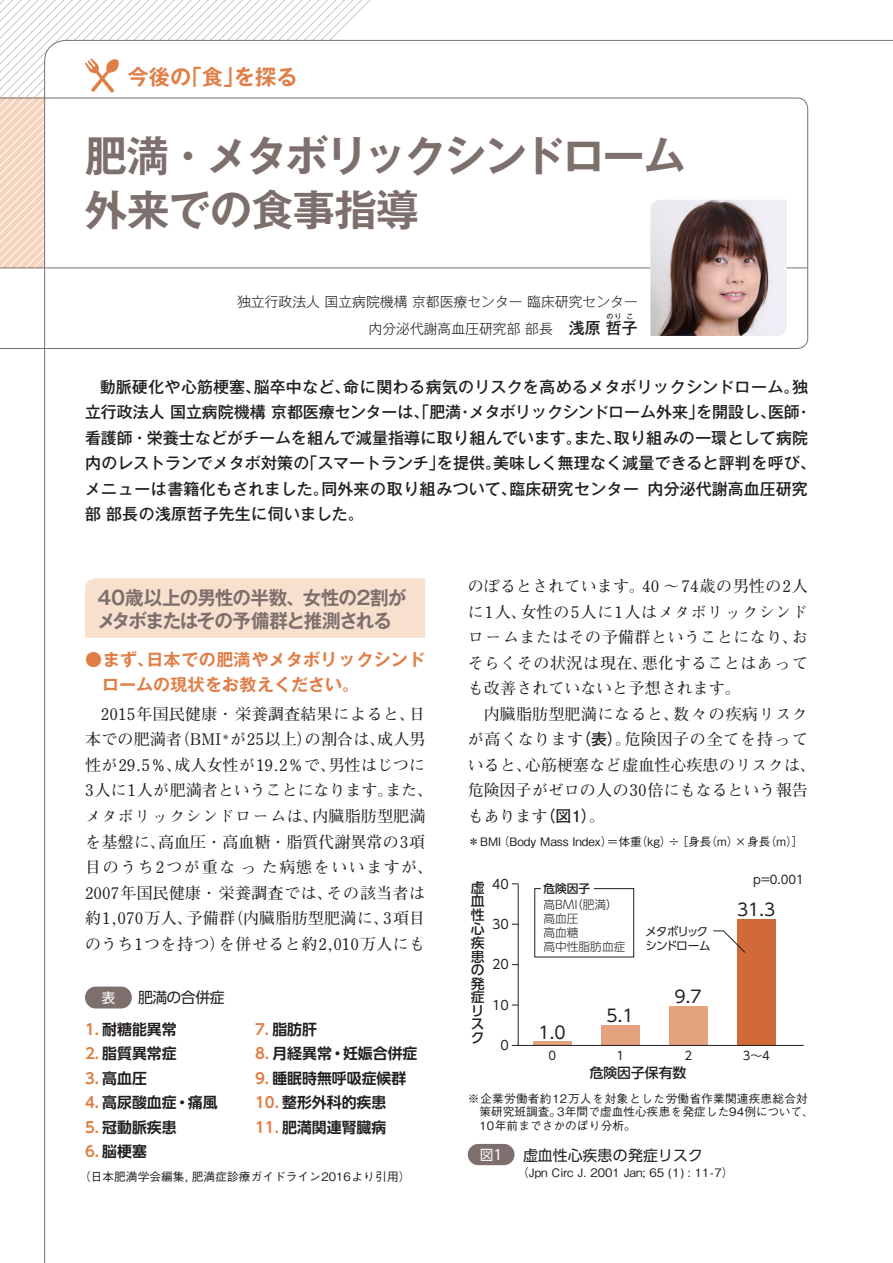
<style>
.page{position:relative;width:893px;height:1263px;background:#fff}
.page>*{position:absolute;margin:0;border:0;box-sizing:border-box;transform-origin:0 0}
.t1{font:700 42.45px/53.1px "Gothic MB101 Pro De";letter-spacing:-.045em;color:#7d6f6c}
.t2{font:700 21.3px "Gothic MB101 Pro De";color:#e07e48}
.t3{font:700 19.2px/23.4px "Gothic MB101 Pro De";letter-spacing:-.045em;color:#7d6f6c}
.t4{font:700 16.95px/25.5px "Gothic MB101 Pro De";letter-spacing:.015em;color:#e07e48}
.t5{font:16.95px "UD Shin Go Pro";color:#231f20}
.t6{font:700 15.9px/25.5px "Futo Min A101 Pro";letter-spacing:.02em;color:#231f20;text-align:center}
.t7{font:500 15.9px/25.5px "Gothic MB101 Pro";letter-spacing:.005em;color:#231f20}
.t8{font:700 14.85px/24.5px "UD Shin Go Pro De";color:#231f20}
.t9{font:14.85px "UD Shin Go Pro";color:#231f20}
.t10{font:300 13.8px/27.5px "Gothic MB101 Pro";color:#231f20}
.t11{font:500 13.8px/13.6px "UD Shin Go Pro";color:#231f20}
.t12{font:13.8px "UD Shin Go Pro";color:#fff}
.t13{font:12.75px "UD Shin Go Pro";color:#231f20}
.t14{font:500 11.7px/13.8px "Gothic BBB Pr 6";color:#231f20}
.t15{font:11.7px/14.1px "UD Shin Go Pro";letter-spacing:-.075em;color:#231f20}
.t16{font:300 11.7px/14.1px "UD Shin Go Pro";color:#231f20}
.t17{font:500 11.7px "UD Shin Go Pro";color:#231f20}
.t18{font:500 6.9px "Gothic MB101 Pro";color:#231f20}
.s1{font-weight:500;font-size:15.9px}
.s2{color:#e07e48}
.s3{font-family:"Futo Go B101 Pro"}
</style>
<div class="page">
<svg style="left:260px;top:0;width:165px;height:40px"></svg>
<svg style="left:0;top:98px;width:808px;height:251px"></svg>
<img style="left:651px;top:200px;width:136px;height:136px">
<svg style="left:0;top:0;width:260px;height:268px"></svg>
<div style="left:85px;top:578px;width:340px;height:60px;background:#f8e0cf"></div>
<svg style="left:511px;top:883px;width:293px;height:163px"></svg>
<div style="left:468px;top:1144px;width:46px;height:21px;background:#7d6f6c;border-radius:11px"></div>
<div style="left:85px;top:986px;width:47px;height:22px;background:#7d6f6c;border-radius:11px"></div>
<h2 class="t2" style="left:128px;top:59px;width:172px">今後の「食」を探る</h2>
<h1 class="t1" style="left:85px;top:125px;width:603px">肥満・メタボリックシンドローム外来での食事指導</h1>
<p class="t10" style="left:369px;top:286px;width:271px;text-indent:-131px">独立行政法人 国立病院機構 京都医療センター 臨床研究センター内分泌代謝高血圧研究部 部長<span class="s1">　浅原 哲</span></p>
<p class="t18" style="left:606px;top:311px;width:16px">のり</p>
<p class="t18" style="left:626px;top:311px;width:8px">こ</p>
<p class="t7" style="left:622px;top:313px;width:17px">子</p>
<p class="t7" style="left:85px;top:372px;width:732px;text-indent:15px">動脈硬化や心筋梗塞、脳卒中など、命に関わる病気のリスクを高めるメタボリックシンドローム。独立行政法人 国立病院機構 京都医療センターは、「肥満・メタボリックシンドローム外来」を開設し、医師・看護師・栄養士などがチームを組んで減量指導に取り組んでいます。また、取り組みの一環として病院内のレストランでメタボ対策の「スマートランチ」を提供。美味しく無理なく減量できると評判を呼び、メニューは書籍化もされました。同外来の取り組みついて、臨床研究センター 内分泌代謝高血圧研究部 部長の浅原哲子先生に伺いました。</p>
<p class="t3" style="left:97px;top:583px;width:310px">40歳以上の男性の半数、女性の2割がメタボまたはその予備群と推測される</p>
<p class="t4" style="left:102px;top:644px;width:325px;text-indent:-17px">●まず、日本での肥満やメタボリックシンドロームの現状をお教えください。</p>
<p class="t6" style="left:85px;top:699px;width:350px">2015年国民健康・栄養調査結果によると、日<br>本での肥満者（BMI<sup>＊</sup>が25以上）の割合は、成人男性が29.5％、成人女性が19.2％で、男性はじつに<br>3人に1人が肥満者ということになります。また、メタボリックシンドロームは、内臓脂肪型肥満を基盤に、高血圧・高血糖・脂質代謝異常の3項目のうち2つが重なった病態をいいますが、<br>2007年国民健康・栄養調査では、その該当者は約1,070万人、予備群（内臓脂肪型肥満に、3項目のうち1つを持つ）を併せると約2,010万人にも</p>
<p class="t12" style="left:102px;top:986px;width:15px">表</p>
<p class="t9" style="left:138px;top:985px;width:88px">肥満の合併症</p>
<p class="t8" style="left:85px;top:1016px;width:134px"><span class="s2">1．</span>耐糖能異常<br><span class="s2">2．</span>脂質異常症<br><span class="s2">3．</span>高血圧<br><span class="s2">4．</span>高尿酸血症・痛風<br><span class="s2">5．</span>冠動脈疾患<br><span class="s2">6．</span>脳梗塞</p>
<p class="t8" style="left:255px;top:1016px;width:164px"><span class="s2">7．</span>脂肪肝<br><span class="s2">8．</span>月経異常・妊娠合併症<br><span class="s2">9．</span>睡眠時無呼吸症候群<br><span class="s2">10．</span>整形外科的疾患<br><span class="s2">11．</span>肥満関連腎臓病</p>
<p class="t14" style="left:79px;top:1168px;width:333px">（日本肥満学会編集, 肥満症診療ガイドライン2016より引用）</p>
<p class="t6" style="left:468px;top:572px;width:342px;text-align:justify">のぼるとされています。40 ～74歳の男性の2人に1人、女性の5人に1人はメタボリックシンドロームまたはその予備群ということになり、おそらくその状況は現在、悪化することはあっても改善されていないと予想されます。</p>
<p class="t6" style="left:468px;top:699px;width:350px;text-align:left;text-indent:16px">内臓脂肪型肥満になると、数々の疾病リスクが高くなります<span class="s3">（表）</span>。危険因子の全てを持っていると、心筋梗塞など虚血性心疾患のリスクは、危険因子がゼロの人の30倍にもなるという報告もあります<span class="s3">（図1）</span>。</p>
<p class="t14" style="left:468px;top:834px;width:337px">＊BMI（Body Mass Index）＝体重（kg）÷［身長（m）×身長（m）］</p>
<p class="t13" style="left:492px;top:873px;width:18px">40</p>
<p class="t11" style="left:471px;top:880px;width:15px">虚血性心疾患の発症リスク</p>
<p class="t17" style="left:543px;top:879px;width:48px">危険因子</p>
<p class="t16" style="left:543px;top:897px;width:83px">高BMI（肥満）高血圧<br>高血糖<br>高中性脂肪血症</p>
<p class="t13" style="left:492px;top:914px;width:18px">30</p>
<p class="t13" style="left:492px;top:954px;width:18px">20</p>
<p class="t13" style="left:492px;top:995px;width:18px">10</p>
<p class="t5" style="left:607px;top:1002px;width:29px">5.1</p>
<p class="t5" style="left:538px;top:1018px;width:29px">1.0</p>
<p class="t15" style="left:548px;top:1048px;width:9px">0</p>
<p class="t13" style="left:501px;top:1035px;width:10px">0</p>
<p class="t15" style="left:616px;top:1048px;width:9px">1</p>
<p class="t15" style="left:645px;top:924px;width:67px">メタボリックシンドローム</p>
<p class="t5" style="left:675px;top:983px;width:29px">9.7</p>
<p class="t15" style="left:684px;top:1048px;width:9px">2</p>
<p class="t11" style="left:590px;top:1065px;width:98px">危険因子保有数</p>
<p class="t15" style="left:753px;top:872px;width:52px">p=0.001</p>
<p class="t5" style="left:737px;top:896px;width:40px">31.3</p>
<p class="t15" style="left:743px;top:1048px;width:28px">3～4</p>
<p class="t14" style="left:479px;top:1090px;width:336px;text-indent:-12px">※企業労働者約12万人を対象とした労働省作業関連疾患総合対策研究班調査。3年間で虚血性心疾患を発症した94例について、<br>10年前までさかのぼり分析。</p>
<p class="t12" style="left:480px;top:1143px;width:24px">図1</p>
<p class="t9" style="left:523px;top:1143px;width:181px">虚血性心疾患の発症リスク</p>
<p class="t14" style="left:517px;top:1165px;width:218px">（Jpn Circ J. 2001 Jan; 65 (1) : 11-7）</p>
</div>
